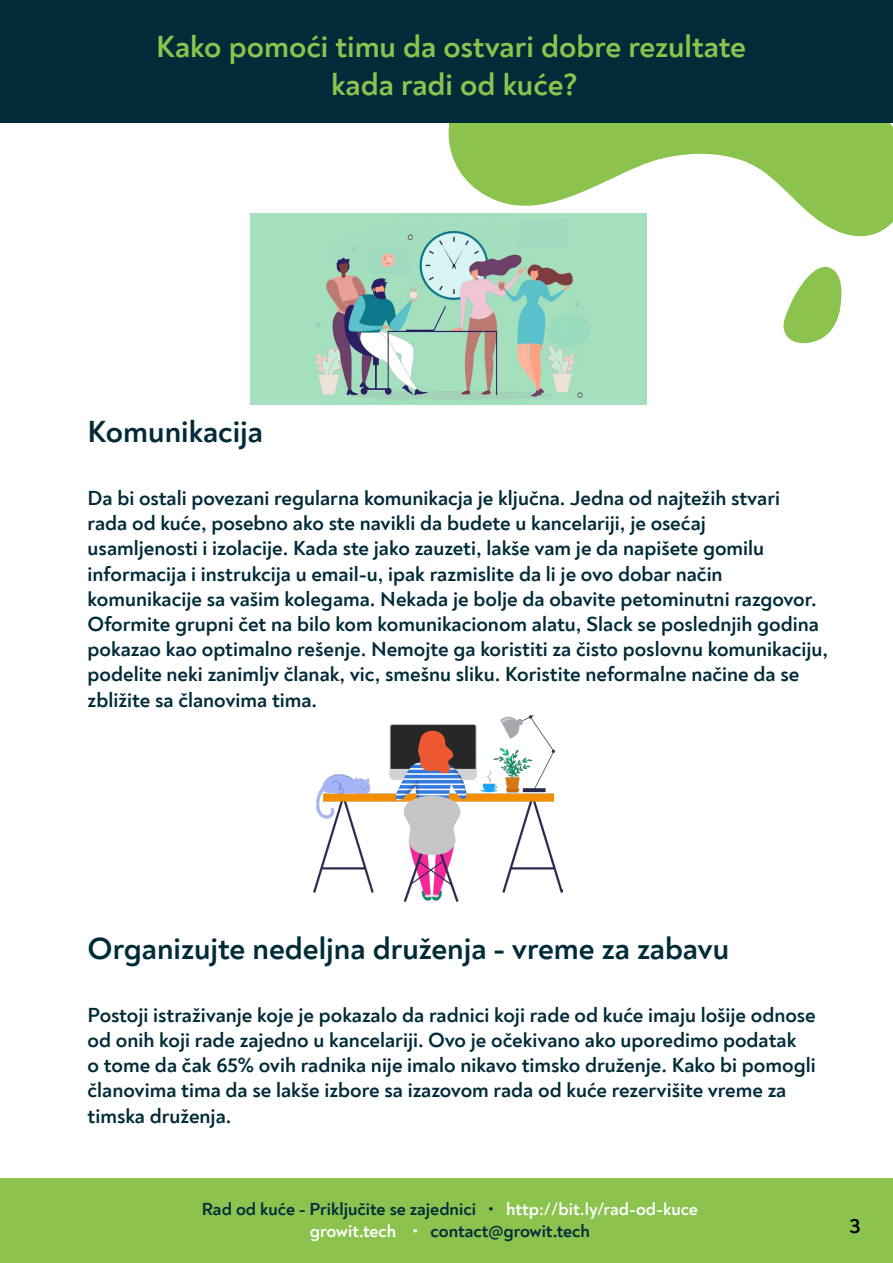
<style>
.page{position:relative;width:893px;height:1263px;background:#fff}
.page>*{position:absolute;margin:0;border:0;box-sizing:border-box;transform-origin:0 0}
.t1{font:700 31.5px "Noah";color:#002b39}
.t2{font:700 31.5px/37.8px "Noah";color:#8cc24e;text-align:center}
.t3{font:700 21px/25.2px "Noah";color:#002b39}
.t4{font:700 21px "Noah";color:#000}
.t5{font:700 18px/21.6px "Noah";color:#002b39;text-align:center}
.s1{color:#fff}
</style>
<div class="page">
<svg style="left:435px;top:122px;width:458px;height:115px;fill:#8cc24e"></svg>
<svg style="left:783px;top:266px;width:59px;height:78px"></svg>
<div style="left:0;top:0;width:893px;height:122px;background:#002b39"></div>
<div style="left:0;top:1178px;width:893px;height:85px;background:#8cc24e"></div>
<img style="left:313px;top:715px;width:250px;height:187px">
<img style="left:250px;top:213px;width:397px;height:192px">
<h1 class="t2" style="left:156px;top:28px;width:591px">Kako pomoći timu da ostvari dobre rezultate kada radi od kuće?</h1>
<h1 class="t1" style="left:88px;top:412px;width:177px">Komunikacija</h1>
<p class="t3" style="left:88px;top:485px;width:742px">Da bi ostali povezani regularna komunikacja je ključna. Jedna od najtežih stvari<br>rada od kuće, posebno ako ste navikli da budete u kancelariji, je osećaj<br>usamljenosti i izolacije. Kada ste jako zauzeti, lakše vam je da napišete gomilu informacija i instrukcija u email-u, ipak razmislite da li je ovo dobar način komunikacije sa vašim kolegama. Nekada je bolje da obavite petominutni razgovor.<br>Oformite grupni čet na bilo kom komunikacionom alatu, Slack se poslednjih godina pokazao kao optimalno rešenje. Nemojte ga koristiti za čisto poslovnu komunikaciju, podelite neki zanimljv članak, vic, smešnu sliku. Koristite neformalne načine da se zbližite sa članovima tima.</p>
<h1 class="t1" style="left:88px;top:928px;width:643px">Organizujte nedeljna druženja - vreme za zabavu</h1>
<p class="t3" style="left:88px;top:1002px;width:729px">Postoji istraživanje koje je pokazalo da radnici koji rade od kuće imaju lošije odnose od onih koji rade zajedno u kancelariji. Ovo je očekivano ako uporedimo podatak<br>o tome da čak 65% ovih radnika nije imalo nikavo timsko druženje. Kako bi pomogli članovima tima da se lakše izbore sa izazovom rada od kuće rezervišite vreme za timska druženja.</p>
<p class="t5" style="left:202px;top:1198px;width:498px">Rad od kuće - Priključite se zajednici • <span class="s1">http://bit.ly/rad-od-kuce growit.tech •</span> contact@growit.tech</p>
<p class="t4" style="left:850px;top:1213px;width:13px">3</p>
</div>
